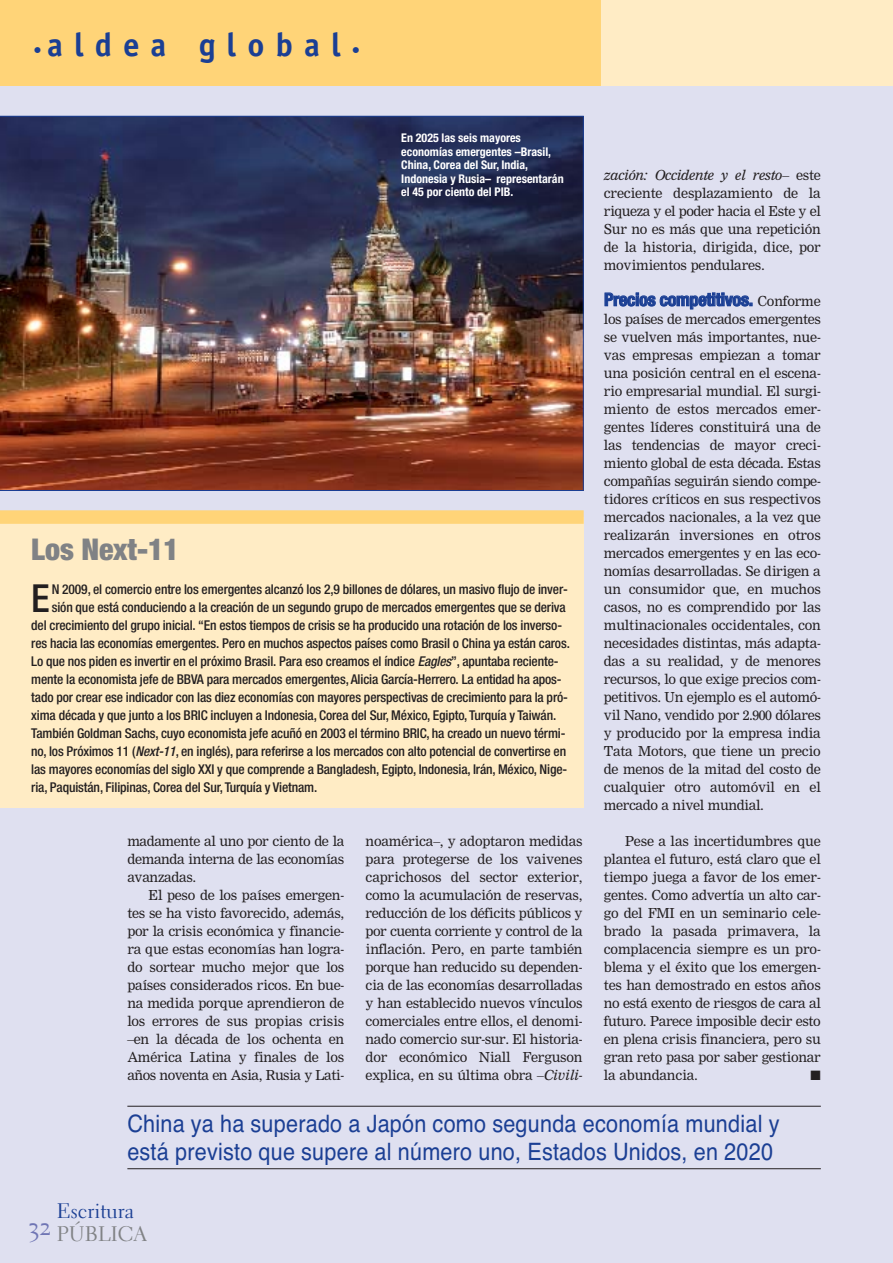
<style>
.page{position:relative;width:893px;height:1263px;background:#dfe0f0}
.page>*{position:absolute;margin:0;border:0;box-sizing:border-box;transform-origin:0 0}
.t1{font:500 condensed 38.7px "Helvetica Neue";color:#231f20}
.t2{font:700 33px "Officina Sans";letter-spacing:.335em;color:#1b3f94}
.t3{font:900 condensed 30px "Helvetica Neue";color:#808285}
.t4{font:27px "Electra LH Regular Os F";color:#6f75b4}
.t5{font:24px/28.5px "Helvetica";letter-spacing:.01em;color:#1b3f94;scale:.9 1}
.t6{font:21px "Electra LH Regular Os F";color:#1b3f94}
.t7{font:21px "Electra LH Regular Os F";color:#808285}
.t8{font:700 condensed 18px "Helvetica Neue";letter-spacing:-.015em;color:#1b3f94}
.t9{font:13.5px/18px "M Nimrod";letter-spacing:-.02em;color:#231f20;text-align:justify}
.t10{font:500 condensed 13.5px "Helvetica Neue";letter-spacing:-.01em;color:#231f20}
.t11{font:13.5px "Zapf Dingbats";color:#231f20}
.t12{font:700 condensed 12px/13.5px "Helvetica Neue";color:#fff}
.s1{font-size:16.5px}
.s2{font-style:italic}
.s3{font-family:"M Nimrod";font-weight:400;font-stretch:normal;font-size:13.5px;color:#231f20}
</style>
<div class="page">
<div style="left:0;top:0;width:602px;height:85px;background:#ffd478"></div>
<div style="left:602px;top:0;width:291px;height:85px;background:#ffecc5"></div>
<hr style="left:127px;top:1106px;width:694px;height:1px;background:#231f20">
<hr style="left:127px;top:1168px;width:694px;height:1px;background:#231f20">
<img style="left:0;top:116px;width:584px;height:375px">
<div style="left:0;top:517px;width:584px;height:291px;background:#ffecc5"></div>
<div style="left:0;top:510px;width:584px;height:14px;background:#ffd478"></div>
<h2 class="t2" style="left:33px;top:32px;width:328px"><span class="s1">•</span>aldea global <span class="s1">•</span></h2>
<p class="t12" style="left:401px;top:132px;width:164px">En 2025 las seis mayores economías emergentes –Brasil,<br>China, Corea del Sur, India,<br>Indonesia y Rusia– representarán el 45 por ciento del PIB.</p>
<h3 class="t3" style="left:31px;top:539px;width:149px">Los Next-11</h3>
<h1 class="t1" style="left:31px;top:584px;width:20px">E</h1>
<p class="t10" style="left:52px;top:584px;width:518px">N 2009, el comercio entre los emergentes alcanzó los 2,9 billones de dólares, un masivo flujo de inver-</p>
<p class="t10" style="left:52px;top:602px;width:515px">sión que está conduciendo a la creación de un segundo grupo de mercados emergentes que se deriva</p>
<p class="t10" style="left:31px;top:620px;width:532px">del crecimiento del grupo inicial. “En estos tiempos de crisis se ha producido una rotación de los inverso-</p>
<p class="t10" style="left:31px;top:638px;width:540px">res hacia las economías emergentes. Pero en muchos aspectos países como Brasil o China ya están caros.</p>
<p class="t10" style="left:31px;top:656px;width:529px">Lo que nos piden es invertir en el próximo Brasil. Para eso creamos el índice <span class="s2">Eagles</span>”, apuntaba reciente-</p>
<p class="t10" style="left:31px;top:674px;width:532px">mente la economista jefe de BBVA para mercados emergentes, Alicia García-Herrero. La entidad ha apos-</p>
<p class="t10" style="left:31px;top:692px;width:538px">tado por crear ese indicador con las diez economías con mayores perspectivas de crecimiento para la pró-</p>
<p class="t10" style="left:31px;top:710px;width:526px">xima década y que junto a los BRIC incluyen a Indonesia, Corea del Sur, México, Egipto, Turquía y Taiwán.</p>
<p class="t10" style="left:31px;top:728px;width:536px">También Goldman Sachs, cuyo economista jefe acuñó en 2003 el término BRIC, ha creado un nuevo térmi-</p>
<p class="t10" style="left:31px;top:746px;width:536px">no, los Próximos 11 (<span class="s2">Next-11</span>, en inglés), para referirse a los mercados con alto potencial de convertirse en</p>
<p class="t10" style="left:31px;top:764px;width:537px">las mayores economías del siglo XXI y que comprende a Bangladesh, Egipto, Indonesia, Irán, México, Nige-</p>
<p class="t10" style="left:31px;top:782px;width:288px">ria, Paquistán, Filipinas, Corea del Sur, Turquía y Vietnam.</p>
<p class="t9" style="left:127px;top:833px;width:218px">madamente al uno por ciento de la demanda interna de las economías avanzadas.</p>
<p class="t9" style="left:127px;top:887px;width:218px;text-indent:21px">El peso de los países emergen&shy;tes se ha visto favorecido, además, por la crisis económica y financie&shy;ra que estas economías han logra&shy;do sortear mucho mejor que los países considerados ricos. En bue&shy;na medida porque aprendieron de los errores de sus propias crisis –en la década de los ochenta en América Latina y finales de los años noventa en Asia, Rusia y Lati-</p>
<p class="t9" style="left:366px;top:833px;width:219px">noamérica–, y adoptaron medidas para protegerse de los vaivenes caprichosos del sector exterior, como la acumulación de reservas, reducción de los déficits públicos y por cuenta corriente y control de la inflación. Pero, en parte también porque han reducido su dependen&shy;cia de las economías desarrolladas y han establecido nuevos vínculos comerciales entre ellos, el denomi&shy;nado comercio sur-sur. El historia&shy;dor económico Niall Ferguson explica, en su última obra –<span class="s2">Civili-</span></p>
<p class="t9" style="left:604px;top:167px;width:218px"><span class="s2">zación: Occidente y el resto</span>– este creciente desplazamiento de la riqueza y el poder hacia el Este y el Sur no es más que una repetición de la historia, dirigida, dice, por movimientos pendulares.</p>
<h3 class="t8" style="left:604px;top:293px;width:218px">Precios competitivos. <span class="s3">Conforme</span></h3>
<p class="t9" style="left:604px;top:311px;width:218px">los países de mercados emergentes se vuelven más importantes, nue&shy;vas empresas empiezan a tomar una posición central en el escena&shy;rio empresarial mundial. El surgi&shy;miento de estos mercados emer&shy;gentes líderes constituirá una de las tendencias de mayor creci&shy;miento global de esta década. Estas compañías seguirán siendo compe&shy;tidores críticos en sus respectivos mercados nacionales, a la vez que realizarán inversiones en otros mercados emergentes y en las eco&shy;nomías desarrolladas. Se dirigen a un consumidor que, en muchos casos, no es comprendido por las multinacionales occidentales, con necesidades distintas, más adapta&shy;das a su realidad, y de menores recursos, lo que exige precios com&shy;petitivos. Un ejemplo es el automó&shy;vil Nano, vendido por 2.900 dólares y producido por la empresa india Tata Motors, que tiene un precio de menos de la mitad del costo de cualquier otro automóvil en el mercado a nivel mundial.</p>
<p class="t9" style="left:604px;top:833px;width:218px;text-indent:21px">Pese a las incertidumbres que plantea el futuro, está claro que el tiempo juega a favor de los emer&shy;gentes. Como advertía un alto car&shy;go del FMI en un seminario cele&shy;brado la pasada primavera, la complacencia siempre es un pro&shy;blema y el éxito que los emergen&shy;tes han demostrado en estos años no está exento de riesgos de cara al futuro. Parece imposible decir esto en plena crisis financiera, pero su gran reto pasa por saber gestionar la abundancia.</p>
<p class="t11" style="left:810px;top:1069px;width:12px">■</p>
<h3 class="t5" style="left:127px;top:1111px;width:726px">China ya ha superado a Japón como segunda economía mundial y está previsto que supere al número uno, Estados Unidos, en 2020</h3>
<h3 class="t6" style="left:57px;top:1203px;width:79px">Escritura</h3>
<h3 class="t7" style="left:57px;top:1225px;width:91px">PÚBLICA</h3>
<h3 class="t4" style="left:28px;top:1215px;width:24px">32</h3>
</div>
